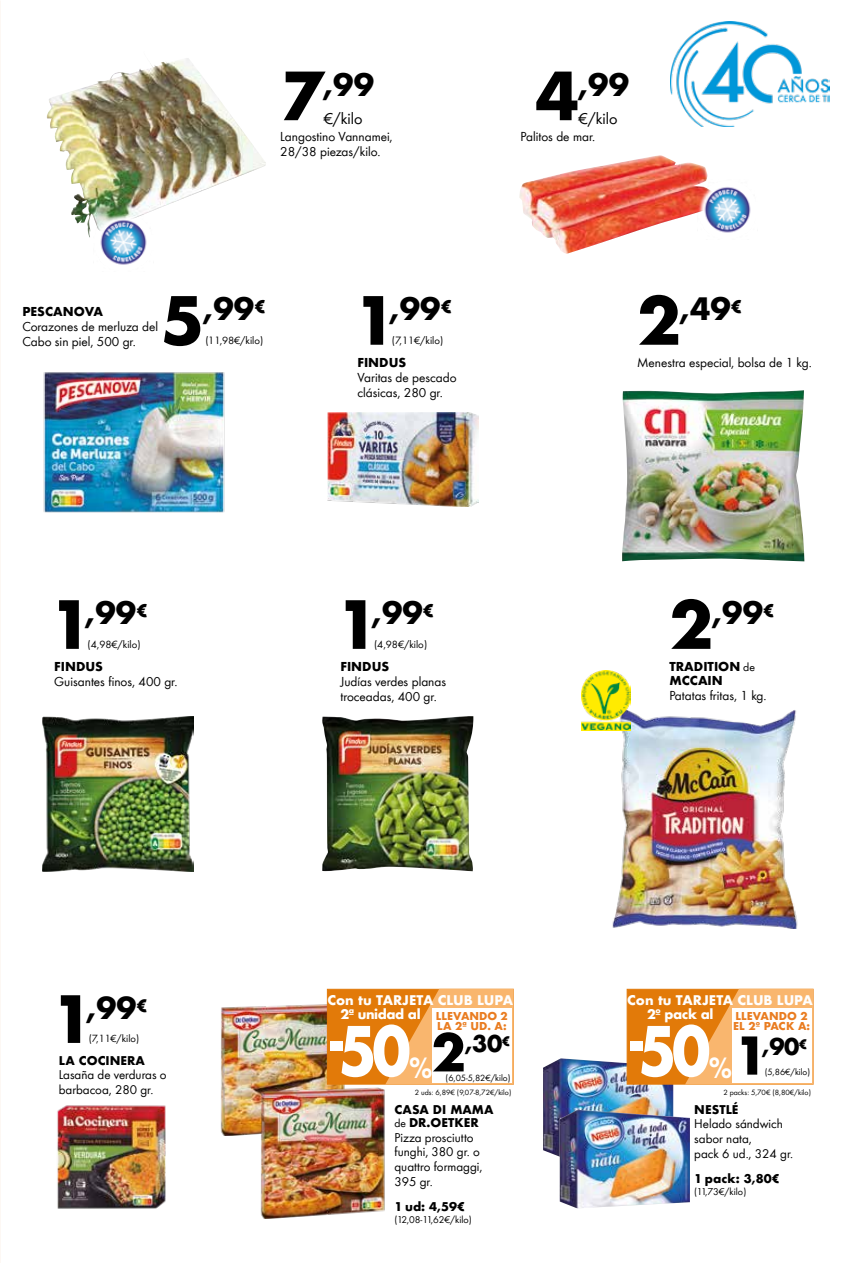
<style>
.page{position:relative;width:851px;height:1263px;background:#fff}
.page>*{position:absolute;margin:0;border:0;box-sizing:border-box;transform-origin:0 0}
.t1{font:700 66.15px "Futura";color:#fff;scale:.85 1}
.t2{font:700 30px "Futura";color:#000}
.t3{font:700 29.4px "Futura";color:#000}
.t4{font:700 27.15px "Futura";color:#fff;scale:.85 1}
.t5{font:700 22.5px "Futura";color:#000}
.t6{font:16.5px "Futura";color:#000}
.t7{font:13.5px/15px "Futura";color:#000}
.t8{font:13.2px/14.7px "Futura";color:#000}
.t9{font:700 12.9px/14px "Futura";letter-spacing:-.01em;color:#fff}
.t10{font:700 12px/13.5px "Futura";color:#000}
.t11{font:700 11.7px/13.2px "Futura";color:#000}
.t12{font:10.95px "Futura";color:#000}
.t13{font:10.8px "Futura";color:#000}
.t14{font:700 10.65px/9.3px "Futura";color:#e97c20}
.t15{font:10.35px "Futura";color:#000}
.t16{font:9.45px "Futura";color:#000}
.t17{font:7.95px "Futura";color:#000}
.s1{font-size:64.5px}
.s2{font-weight:400}
.s3{font-size:63.3px}
.s4{font-size:50.55px;color:#000}
</style>
<div class="page">
<img style="left:47px;top:58px;width:219px;height:180px">
<img style="left:94px;top:212px;width:59px;height:53px">
<img style="left:519px;top:155px;width:189px;height:99px">
<img style="left:697px;top:179px;width:54px;height:60px">
<img style="left:622px;top:390px;width:182px;height:171px">
<img style="left:587px;top:697px;width:211px;height:231px">
<img style="left:581px;top:671px;width:49px;height:59px">
<img style="left:43px;top:372px;width:182px;height:141px">
<img style="left:43px;top:716px;width:151px;height:155px">
<img style="left:322px;top:716px;width:151px;height:155px">
<img style="left:543px;top:1058px;width:130px;height:99px">
<img style="left:559px;top:1110px;width:130px;height:98px">
<div style="left:626px;top:989px;width:187px;height:95px;background:#e27a09;border:1px solid #e27a09"></div>
<svg style="left:684px;top:989px;width:129px;height:95px"></svg>
<div style="left:731px;top:1008px;width:80px;height:74px;background:#fff"></div>
<div style="left:629px;top:1041px;width:13px;height:9px;background:#fff"></div>
<img style="left:328px;top:413px;width:150px;height:94px">
<img style="left:57px;top:1105px;width:109px;height:104px">
<img style="left:220px;top:1003px;width:128px;height:132px">
<img style="left:256px;top:1087px;width:129px;height:132px">
<div style="left:327px;top:989px;width:186px;height:95px;background:#e27a09;border:1px solid #e27a09"></div>
<svg style="left:385px;top:989px;width:128px;height:95px"></svg>
<div style="left:432px;top:1008px;width:79px;height:74px;background:#fff"></div>
<div style="left:330px;top:1041px;width:12px;height:9px;background:#fff"></div>
<img style="left:670px;top:21px;width:159px;height:105px">
<h2 class="t2" style="left:280px;top:63px;width:95px"><span class="s1">7</span>,99</h2>
<p class="t6" style="left:323px;top:108px;width:40px">€/kilo</p>
<p class="t7" style="left:280px;top:129px;width:114px">Langostino Vannamei,<br>28/38 piezas/kilo.</p>
<h2 class="t2" style="left:160px;top:287px;width:107px"><span class="s1">5</span>,99<sup>€</sup></h2>
<p class="t10" style="left:22px;top:304px;width:82px">PESCANOVA</p>
<p class="t7" style="left:22px;top:318px;width:137px">Corazones de merluza del<br>Cabo sin piel, 500 gr.</p>
<p class="t12" style="left:205px;top:333px;width:59px">(11,98€/kilo)</p>
<h2 class="t2" style="left:353px;top:287px;width:100px"><span class="s1">1</span>,99<sup>€</sup></h2>
<p class="t12" style="left:392px;top:333px;width:53px">(7,11€/kilo)</p>
<p class="t10" style="left:357px;top:356px;width:50px">FINDUS</p>
<p class="t7" style="left:357px;top:370px;width:101px">Varitas de pescado clásicas, 280 gr.</p>
<h2 class="t2" style="left:535px;top:63px;width:95px"><span class="s1">4</span>,99</h2>
<p class="t6" style="left:578px;top:108px;width:40px">€/kilo</p>
<p class="t7" style="left:520px;top:129px;width:76px">Palitos de mar.</p>
<h2 class="t2" style="left:637px;top:287px;width:107px"><span class="s1">2</span>,49<sup>€</sup></h2>
<p class="t7" style="left:637px;top:355px;width:176px">Menestra especial, bolsa de 1 kg.</p>
<h2 class="t2" style="left:49px;top:591px;width:100px"><span class="s1">1</span>,99<sup>€</sup></h2>
<p class="t12" style="left:88px;top:638px;width:55px">(4,98€/kilo)</p>
<p class="t10" style="left:54px;top:660px;width:50px">FINDUS</p>
<p class="t7" style="left:54px;top:674px;width:125px">Guisantes finos, 400 gr.</p>
<h2 class="t2" style="left:335px;top:591px;width:100px"><span class="s1">1</span>,99<sup>€</sup></h2>
<p class="t12" style="left:374px;top:638px;width:55px">(4,98€/kilo)</p>
<p class="t10" style="left:340px;top:660px;width:50px">FINDUS</p>
<p class="t7" style="left:340px;top:674px;width:107px">Judías verdes planas troceadas, 400 gr.</p>
<h2 class="t2" style="left:669px;top:591px;width:107px"><span class="s1">2</span>,99<sup>€</sup></h2>
<p class="t10" style="left:669px;top:660px;width:87px">TRADITION <span class="s2">de<br></span>MCCAIN</p>
<p class="t7" style="left:669px;top:687px;width:99px">Patatas fritas, 1 kg.</p>
<h3 class="t3" style="left:51px;top:986px;width:98px"><span class="s3">1</span>,99<sup>€</sup></h3>
<p class="t13" style="left:89px;top:1032px;width:52px">(7,11€/kilo)</p>
<p class="t11" style="left:59px;top:1053px;width:88px">LA COCINERA</p>
<p class="t8" style="left:59px;top:1067px;width:109px">Lasaña de verduras o barbacoa, 280 gr.</p>
<p class="t9" style="left:327px;top:993px;width:187px;text-align:center">Con tu TARJETA CLUB LUPA<br>2ª unidad al <sub>LLEVANDO</sub> <sub>2</sub></p>
<p class="t14" style="left:437px;top:1021px;width:71px">LA 2ª UD. A:</p>
<h1 class="t1" style="left:338px;top:1003px;width:86px">50</h1>
<h3 class="t4" style="left:409px;top:1048px;width:68px">%<sup>2</sup></h3>
<h3 class="t5" style="left:465px;top:1027px;width:47px">,30<sup>€</sup></h3>
<p class="t16" style="left:445px;top:1072px;width:67px">(6,05-5,82€/kilo)</p>
<p class="t11" style="left:394px;top:1103px;width:100px">CASA DI MAMA <span class="s2">de</span> DR.OETKER</p>
<p class="t8" style="left:394px;top:1130px;width:89px">Pizza prosciutto funghi, 380 gr. o quattro formaggi,<br>395 gr.</p>
<p class="t11" style="left:394px;top:1200px;width:72px">1 ud: 4,59€</p>
<p class="t15" style="left:394px;top:1213px;width:79px">(12,08-11,62€/kilo)</p>
<p class="t17" style="left:414px;top:1087px;width:98px">2 uds: 6,89€ (9,07-8,72€/kilo)</p>
<p class="t9" style="left:647px;top:993px;width:167px;text-indent:-20px">Con tu TARJETA CLUB LUPA<br>2º pack al</p>
<p class="t14" style="left:733px;top:1012px;width:78px">LLEVANDO 2<br>EL 2º PACK A:</p>
<h1 class="t1" style="left:638px;top:1003px;width:86px">50</h1>
<h3 class="t4" style="left:708px;top:1048px;width:72px">%<span class="s4">1</span></h3>
<h3 class="t5" style="left:762px;top:1030px;width:47px">,90<sup>€</sup></h3>
<p class="t16" style="left:764px;top:1066px;width:47px">(5,86€/kilo)</p>
<p class="t17" style="left:723px;top:1087px;width:89px">2 packs: 5,70€ (8,80€/kilo)</p>
<p class="t11" style="left:694px;top:1103px;width:46px">NESTLÉ</p>
<p class="t8" style="left:694px;top:1116px;width:100px">Helado sándwich sabor nata,<br>pack 6 ud., 324 gr.</p>
<p class="t11" style="left:694px;top:1172px;width:87px">1 pack: 3,80€</p>
<p class="t15" style="left:694px;top:1185px;width:54px">(11,73€/kilo)</p>
</div>
